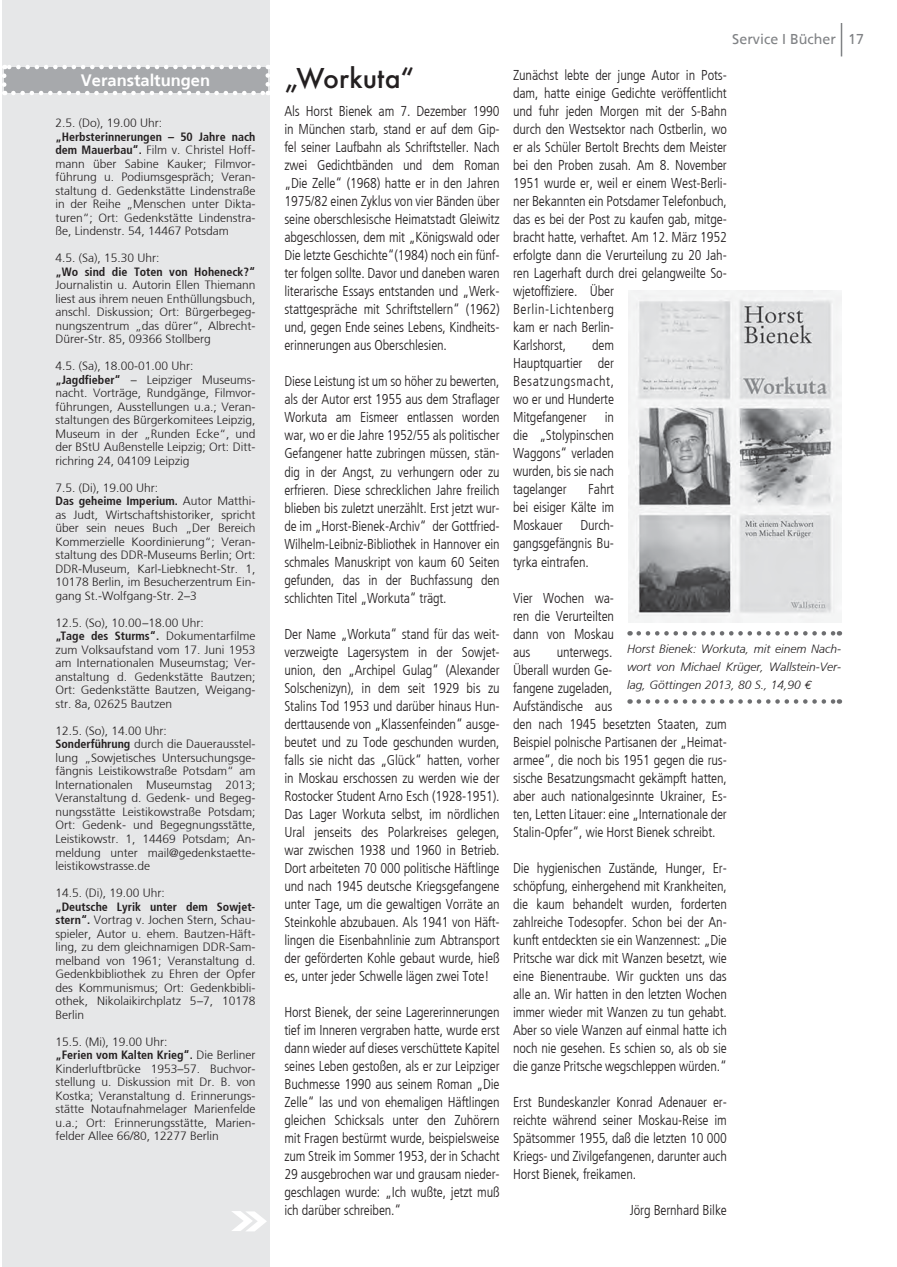
<style>
.page{position:relative;width:897px;height:1267px;background:#fff}
.page>*{position:absolute;margin:0;border:0;box-sizing:border-box;transform-origin:0 0}
.t1{font:500 30px "Futura T";color:#231f20}
.t2{font:700 16.5px "Frutiger";color:#fff}
.t3{font:300 condensed 14.25px/18px "Frutiger";letter-spacing:-.01em;color:#231f20;text-align:justify}
.t4{font:14.25px "Frutiger";color:#808285}
.t5{font:300 12px/13.5px "Frutiger";color:#231f20}
.t6{font:italic 300 12px/18px "Frutiger";color:#231f20;text-align:justify}
.t7{font:700 condensed 12px "Frutiger";color:#231f20}
.s1{font-weight:700;font-stretch:condensed}
.s2{font-family:"Euro Mono";font-weight:400}
</style>
<div class="page">
<hr style="left:840px;top:23px;width:2px;height:33px;background:#808285">
<div style="left:2px;top:0;width:267px;height:1266px;background:#e6e7e8"></div>
<div style="left:4px;top:67px;width:264px;height:26px;background:#a7a9ac"></div>
<svg style="left:2px;top:76px;width:4px;height:19px"></svg>
<svg style="left:13px;top:91px;width:256px;height:4px"></svg>
<svg style="left:265px;top:65px;width:5px;height:19px"></svg>
<svg style="left:4px;top:65px;width:254px;height:4px"></svg>
<svg style="left:232px;top:1211px;width:35px;height:20px"></svg>
<img style="left:629px;top:291px;width:212px;height:331px">
<svg style="left:638px;top:631px;width:201px;height:4px"></svg>
<svg style="left:638px;top:699px;width:201px;height:4px"></svg>
<p class="t2" style="left:81px;top:71px;width:131px">Veranstaltungen</p>
<p class="t5" style="left:55px;top:116px;width:108px">2.5. (Do), 19.00 Uhr:</p>
<p class="t5" style="left:55px;top:130px;width:201px;text-align:justify"><span class="s1">„Herbsterinnerungen – 50 Jahre nach dem Mauerbau“.</span> Film v. Christel Hoff&shy;mann über Sabine Kauker; Filmvor&shy;führung u. Podiumsgespräch; Veran&shy;staltung d. Gedenkstätte Lindenstraße in der Reihe „Menschen unter Dikta&shy;turen“; Ort: Gedenkstätte Lindenstra&shy;ße, Lindenstr. 54, 14467 Potsdam</p>
<p class="t5" style="left:55px;top:251px;width:106px">4.5. (Sa), 15.30 Uhr:</p>
<p class="t7" style="left:55px;top:265px;width:201px">„Wo sind die Toten von Hoheneck?“</p>
<p class="t5" style="left:55px;top:278px;width:201px;text-align:justify">Journalistin u. Autorin Ellen Thiemann liest aus ihrem neuen Enthüllungsbuch, anschl. Diskussion; Ort: Bürgerbegeg&shy;nungszentrum „das dürer“, Albrecht-Dürer-Str. 85, 09366 Stollberg</p>
<p class="t5" style="left:55px;top:359px;width:201px">4.5. (Sa), 18.00-01.00 Uhr: <span class="s1">„Jagdfieber“</span> – Leipziger Museums&shy;nacht. Vorträge, Rundgänge, Filmvor&shy;führungen, Ausstellungen u.a.; Veran&shy;staltungen des Bürgerkomitees Leipzig, Museum in der „Runden Ecke“, und der BStU Außenstelle Leipzig; Ort: Ditt&shy;richring 24, 04109 Leipzig</p>
<p class="t5" style="left:55px;top:481px;width:201px">7.5. (Di), 19.00 Uhr:<br><span class="s1">Das geheime Imperium.</span> Autor Matthi&shy;as Judt, Wirtschaftshistoriker, spricht über sein neues Buch „Der Bereich Kommerzielle Koordinierung“; Veran&shy;staltung des DDR-Museums Berlin; Ort:<br>DDR-Museum, Karl-Liebknecht-Str. 1, 10178 Berlin, im Besucherzentrum Ein&shy;gang St.-Wolfgang-Str. 2–3</p>
<p class="t5" style="left:55px;top:616px;width:201px">12.5. (So), 10.00–18.00 Uhr:<br><span class="s1">„Tage des Sturms“.</span> Dokumentarfilme zum Volksaufstand vom 17. Juni 1953 am Internationalen Museumstag; Ver&shy;anstaltung d. Gedenkstätte Bautzen; Ort: Gedenkstätte Bautzen, Weigang&shy;str. 8a, 02625 Bautzen</p>
<p class="t5" style="left:55px;top:724px;width:201px">12.5. (So), 14.00 Uhr:<br><span class="s1">Sonderführung</span> durch die Dauerausstel&shy;lung „Sowjetisches Untersuchungsge&shy;fängnis Leistikowstraße Potsdam“ am Internationalen Museumstag 2013; Veranstaltung d. Gedenk- und Begeg&shy;nungsstätte Leistikowstraße Potsdam; Ort: Gedenk- und Begegnungsstätte, Leistikowstr. 1, 14469 Potsdam; An&shy;meldung unter mail@gedenkstaette&shy;leistikowstrasse.de</p>
<p class="t5" style="left:55px;top:886px;width:111px">14.5. (Di), 19.00 Uhr:</p>
<p class="t5" style="left:55px;top:899px;width:201px;text-align:justify"><span class="s1">„Deutsche Lyrik unter dem Sowjet&shy;stern“.</span> Vortrag v. Jochen Stern, Schau&shy;spieler, Autor u. ehem. Bautzen-Häft&shy;ling, zu dem gleichnamigen DDR-Sam&shy;melband von 1961; Veranstaltung d.<br>Gedenkbibliothek zu Ehren der Opfer des Kommunismus; Ort: Gedenkbibli&shy;othek, Nikolaikirchplatz 5–7, 10178<br>Berlin</p>
<p class="t5" style="left:55px;top:1034px;width:201px">15.5. (Mi), 19.00 Uhr:<br><span class="s1">„Ferien vom Kalten Krieg“.</span> Die Berliner Kinderluftbrücke 1953–57. Buchvor&shy;stellung u. Diskussion mit Dr. B. von Kostka; Veranstaltung d. Erinnerungs&shy;stätte Notaufnahmelager Marienfelde u.a.; Ort: Erinnerungsstätte, Marien&shy;felder Allee 66/80, 12277 Berlin</p>
<p class="t4" style="left:732px;top:32px;width:133px">Service I Bücher 17</p>
<h1 class="t1" style="left:284px;top:65px;width:131px">„Workuta“</h1>
<p class="t3" style="left:513px;top:67px;width:215px;text-align:left">Zunächst lebte der junge Autor in Pots&shy;dam, hatte einige Gedichte veröffentlicht und fuhr jeden Morgen mit der S-Bahn durch den Westsektor nach Ostberlin, wo er als Schüler Bertolt Brechts dem Meister bei den Proben zusah. Am 8. November 1951 wurde er, weil er einem West-Berli&shy;ner Bekannten ein Potsdamer Telefonbuch, das es bei der Post zu kaufen gab, mitge&shy;bracht hatte, verhaftet. Am 12. März 1952 erfolgte dann die Verurteilung zu 20 Jah&shy;ren Lagerhaft durch drei gelangweilte So&shy;wjetoffiziere. Über<br>Berlin-Lichtenberg<br>kam er nach Berlin-<br>Karlshorst,</p>
<p class="t3" style="left:284px;top:103px;width:217px">Als Horst Bienek am 7. Dezember 1990 in München starb, stand er auf dem Gip&shy;fel seiner Laufbahn als Schriftsteller. Nach zwei Gedichtbänden und dem Roman „Die Zelle“ (1968) hatte er in den Jahren 1975/82 einen Zyklus von vier Bänden über seine oberschlesische Heimatstadt Gleiwitz abgeschlossen, dem mit „Königswald oder Die letzte Geschichte“(1984) noch ein fünf&shy;ter folgen sollte. Davor und daneben waren literarische Essays entstanden und „Werk&shy;stattgespräche mit Schriftstellern“ (1962) und, gegen Ende seines Lebens, Kindheits&shy;erinnerungen aus Oberschlesien.</p>
<p class="t3" style="left:284px;top:373px;width:217px">Diese Leistung ist um so höher zu bewerten, als der Autor erst 1955 aus dem Straflager Workuta am Eismeer entlassen worden war, wo er die Jahre 1952/55 als politischer Gefangener hatte zubringen müssen, stän&shy;dig in der Angst, zu verhungern oder zu erfrieren. Diese schrecklichen Jahre freilich blieben bis zuletzt unerzählt. Erst jetzt wur&shy;de im „Horst-Bienek-Archiv“ der Gottfried-Wilhelm-Leibniz-Bibliothek in Hannover ein schmales Manuskript von kaum 60 Seiten gefunden, das in der Buchfassung den schlichten Titel „Workuta“ trägt.</p>
<p class="t3" style="left:284px;top:625px;width:217px">Der Name „Workuta“ stand für das weit&shy;verzweigte Lagersystem in der Sowjet&shy;union, den „Archipel Gulag“ (Alexander Solschenizyn), in dem seit 1929 bis zu Stalins Tod 1953 und darüber hinaus Hun&shy;derttausende von „Klassenfeinden“ ausge&shy;beutet und zu Tode geschunden wurden, falls sie nicht das „Glück“ hatten, vorher in Moskau erschossen zu werden wie der Rostocker Student Arno Esch (1928-1951).<br>Das Lager Workuta selbst, im nördlichen Ural jenseits des Polarkreises gelegen, war zwischen 1938 und 1960 in Betrieb.<br>Dort arbeiteten 70 000 politische Häftlinge und nach 1945 deutsche Kriegsgefangene unter Tage, um die gewaltigen Vorräte an Steinkohle abzubauen. Als 1941 von Häft&shy;lingen die Eisenbahnlinie zum Abtransport der geförderten Kohle gebaut wurde, hieß es, unter jeder Schwelle lägen zwei Tote!</p>
<p class="t3" style="left:284px;top:1002px;width:217px">Horst Bienek, der seine Lagererinnerungen tief im Inneren vergraben hatte, wurde erst dann wieder auf dieses verschüttete Kapitel seines Leben gestoßen, als er zur Leipziger Buchmesse 1990 aus seinem Roman „Die Zelle“ las und von ehemaligen Häftlingen gleichen Schicksals unter den Zuhörern mit Fragen bestürmt wurde, beispielsweise zum Streik im Sommer 1953, der in Schacht 29 ausgebrochen war und grausam nieder&shy;geschlagen wurde: „Ich wußte, jetzt muß ich darüber schreiben.“</p>
<p class="t3" style="left:513px;top:336px;width:102px;text-indent:79px">dem Hauptquartier der Besatzungsmacht, wo er und Hunderte Mitgefangener</p>
<p class="t3" style="left:513px;top:408px;width:102px;text-indent:92px">in die „Stolypinschen Waggons“ verladen wurden, bis sie nach tagelanger</p>
<p class="t3" style="left:513px;top:480px;width:102px;text-indent:75px">Fahrt bei eisiger Kälte im Moskauer Durch&shy;gangsgefängnis Bu&shy;tyrka eintrafen.</p>
<p class="t3" style="left:513px;top:588px;width:102px">Vier Wochen wa&shy;ren die Verurteilten dann von Moskau aus</p>
<p class="t6" style="left:627px;top:639px;width:215px">Horst Bienek: Workuta, mit einem Nach&shy;wort von Michael Krüger, Wallstein-Ver&shy;lag, Göttingen 2013, 80 S., 14,90 <span class="s2">€</span></p>
<p class="t3" style="left:513px;top:642px;width:215px;text-align:left;text-indent:44px">unterwegs.<br>Überall wurden Ge-<br>fangene zugeladen,<br>Aufständische aus<br>den nach 1945 besetzten Staaten, zum Beispiel polnische Partisanen der „Heimat&shy;armee“, die noch bis 1951 gegen die rus&shy;sische Besatzungsmacht gekämpft hatten, aber auch nationalgesinnte Ukrainer, Es&shy;ten, Letten Litauer: eine „Internationale der Stalin-Opfer“, wie Horst Bienek schreibt.</p>
<p class="t3" style="left:513px;top:858px;width:215px">Die hygienischen Zustände, Hunger, Er&shy;schöpfung, einhergehend mit Krankheiten, die kaum behandelt wurden, forderten zahlreiche Todesopfer. Schon bei der An&shy;kunft entdeckten sie ein Wanzennest: „Die Pritsche war dick mit Wanzen besetzt, wie eine Bienentraube. Wir guckten uns das alle an. Wir hatten in den letzten Wochen immer wieder mit Wanzen zu tun gehabt.<br>Aber so viele Wanzen auf einmal hatte ich noch nie gesehen. Es schien so, als ob sie die ganze Pritsche wegschleppen würden.“</p>
<p class="t3" style="left:513px;top:1092px;width:215px">Erst Bundeskanzler Konrad Adenauer er&shy;reichte während seiner Moskau-Reise im Spätsommer 1955, daß die letzten 10 000<br>Kriegs- und Zivilgefangenen, darunter auch Horst Bienek, freikamen.</p>
<p class="t3" style="left:629px;top:1200px;width:99px">Jörg Bernhard Bilke</p>
</div>
